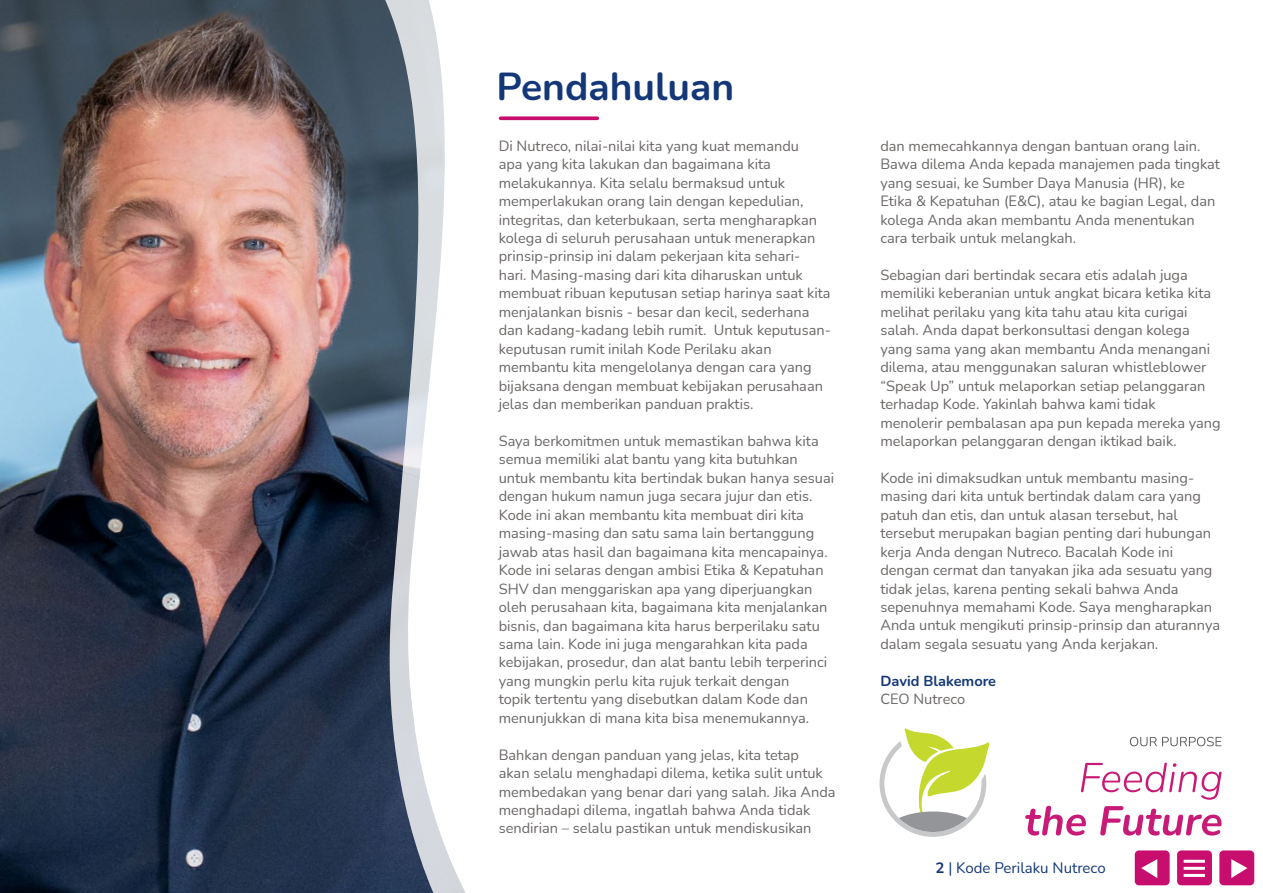
<style>
.page{position:relative;width:1263px;height:893px;background:#fff}
.page>*{position:absolute;margin:0;border:0;box-sizing:border-box;transform-origin:0 0}
.t1{font:700 39px "Nunito";color:#143778}
.t2{font:15px "Nunito";color:#143778}
.t3{font:14.55px/18.5px "Nunito";color:#696665}
.t4{font:700 14.55px "Nunito";color:#143778}
.s1{font-weight:700}
</style>
<div class="page">
<img style="left:0;top:0;width:277px;height:893px">
<svg style="left:277px;top:0;width:53px;height:893px;background:#5c555f"></svg>
<svg style="left:330px;top:0;width:270px;height:893px"></svg>
<svg style="left:501px;top:116px;width:96px;height:4px"></svg>
<svg style="left:879px;top:728px;width:110px;height:109px"></svg>
<svg style="left:1081px;top:763px;width:140px;height:37px"></svg>
<svg style="left:1025px;top:806px;width:61px;height:30px"></svg>
<svg style="left:1100px;top:806px;width:121px;height:30px"></svg>
<svg style="left:1130px;top:737px;width:91px;height:9px"></svg>
<svg style="left:1134px;top:850px;width:36px;height:36px"></svg>
<svg style="left:1177px;top:850px;width:35px;height:36px"></svg>
<svg style="left:1219px;top:850px;width:36px;height:36px"></svg>
<h1 class="t1" style="left:497px;top:59px;width:239px">Pendahuluan</h1>
<p class="t3" style="left:499px;top:136px;width:334px">Di Nutreco, nilai-nilai kita yang kuat memandu<br>apa yang kita lakukan dan bagaimana kita melakukannya. Kita selalu bermaksud untuk memperlakukan orang lain dengan kepedulian, integritas, dan keterbukaan, serta mengharapkan kolega di seluruh perusahaan untuk menerapkan prinsip-prinsip ini dalam pekerjaan kita sehari&shy;hari. Masing-masing dari kita diharuskan untuk membuat ribuan keputusan setiap harinya saat kita menjalankan bisnis - besar dan kecil, sederhana dan kadang-kadang lebih rumit. Untuk keputusan&shy;keputusan rumit inilah Kode Perilaku akan membantu kita mengelolanya dengan cara yang bijaksana dengan membuat kebijakan perusahaan jelas dan memberikan panduan praktis.</p>
<p class="t3" style="left:499px;top:431px;width:337px">Saya berkomitmen untuk memastikan bahwa kita semua memiliki alat bantu yang kita butuhkan untuk membantu kita bertindak bukan hanya sesuai dengan hukum namun juga secara jujur dan etis.<br>Kode ini akan membantu kita membuat diri kita masing-masing dan satu sama lain bertanggung jawab atas hasil dan bagaimana kita mencapainya.<br>Kode ini selaras dengan ambisi Etika &amp; Kepatuhan SHV dan menggariskan apa yang diperjuangkan oleh perusahaan kita, bagaimana kita menjalankan bisnis, dan bagaimana kita harus berperilaku satu sama lain. Kode ini juga mengarahkan kita pada kebijakan, prosedur, dan alat bantu lebih terperinci yang mungkin perlu kita rujuk terkait dengan<br>topik tertentu yang disebutkan dalam Kode dan menunjukkan di mana kita bisa menemukannya.</p>
<p class="t3" style="left:499px;top:745px;width:338px">Bahkan dengan panduan yang jelas, kita tetap<br>akan selalu menghadapi dilema, ketika sulit untuk membedakan yang benar dari yang salah. Jika Anda menghadapi dilema, ingatlah bahwa Anda tidak sendirian – selalu pastikan untuk mendiskusikan</p>
<p class="t3" style="left:880px;top:136px;width:341px">dan memecahkannya dengan bantuan orang lain.<br>Bawa dilema Anda kepada manajemen pada tingkat yang sesuai, ke Sumber Daya Manusia (HR), ke Etika &amp; Kepatuhan (E&amp;C), atau ke bagian Legal, dan kolega Anda akan membantu Anda menentukan cara terbaik untuk melangkah.</p>
<p class="t3" style="left:880px;top:265px;width:342px">Sebagian dari bertindak secara etis adalah juga memiliki keberanian untuk angkat bicara ketika kita melihat perilaku yang kita tahu atau kita curigai salah. Anda dapat berkonsultasi dengan kolega yang sama yang akan membantu Anda menangani dilema, atau menggunakan saluran whistleblower “Speak Up” untuk melaporkan setiap pelanggaran terhadap Kode. Yakinlah bahwa kami tidak menolerir pembalasan apa pun kepada mereka yang melaporkan pelanggaran dengan iktikad baik.</p>
<p class="t3" style="left:880px;top:468px;width:341px">Kode ini dimaksudkan untuk membantu masing&shy;masing dari kita untuk bertindak dalam cara yang patuh dan etis, dan untuk alasan tersebut, hal tersebut merupakan bagian penting dari hubungan kerja Anda dengan Nutreco. Bacalah Kode ini dengan cermat dan tanyakan jika ada sesuatu yang tidak jelas, karena penting sekali bahwa Anda sepenuhnya memahami Kode. Saya mengharapkan Anda untuk mengikuti prinsip-prinsip dan aturannya dalam segala sesuatu yang Anda kerjakan.</p>
<p class="t4" style="left:880px;top:670px;width:117px">David Blakemore</p>
<p class="t3" style="left:880px;top:689px;width:86px">CEO Nutreco</p>
<p class="t2" style="left:935px;top:857px;width:172px"><span class="s1">2</span> | Kode Perilaku Nutreco</p>
</div>
